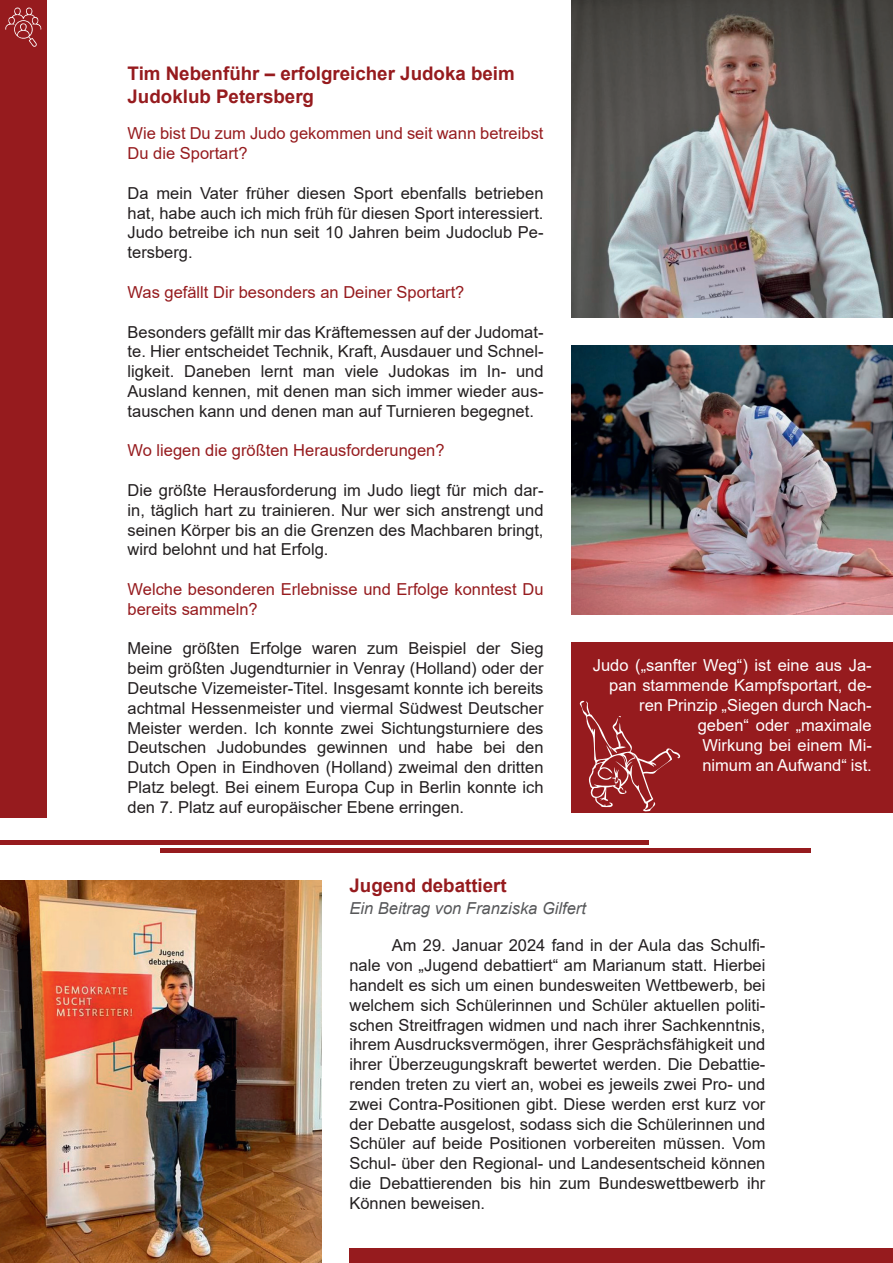
<style>
.page{position:relative;width:893px;height:1263px;background:#fff}
.page>*{position:absolute;margin:0;border:0;box-sizing:border-box;transform-origin:0 0}
.t1{font:700 18.75px/22.5px "Arial";color:#961b1e}
.t2{font:16.5px/19.8px "Arial";color:#231f20;text-align:justify}
.t3{font:16.5px/19.8px "Arial";color:#961b1e}
.t4{font:16.5px/20px "Arial";color:#fff;text-align:right}
.t5{font:italic 16.5px "Arial";color:#57585a}
</style>
<div class="page">
<img style="left:571px;top:345px;width:322px;height:270px">
<div style="left:0;top:0;width:47px;height:817px;background:#961b1e"></div>
<div style="left:349px;top:1248px;width:544px;height:15px;background:#961b1e"></div>
<svg style="left:5px;top:7px;width:37px;height:40px"></svg>
<img style="left:571px;top:0;width:322px;height:318px">
<div style="left:571px;top:642px;width:322px;height:171px;background:#961b1e"></div>
<svg style="left:580px;top:700px;width:101px;height:112px"></svg>
<div style="left:0;top:840px;width:648px;height:5px;background:#961b1e"></div>
<div style="left:160px;top:848px;width:651px;height:5px;background:#961b1e"></div>
<img style="left:0;top:880px;width:322px;height:383px">
<p class="t1" style="left:128px;top:63px;width:389px">Tim Nebenführ – erfolgreicher Judoka beim<br>Judoklub Petersberg</p>
<p class="t3" style="left:128px;top:124px;width:417px">Wie bist Du zum Judo gekommen und seit wann betreibst<br>Du die Sportart?</p>
<p class="t2" style="left:128px;top:183px;width:417px">Da mein Vater früher diesen Sport ebenfalls betrieben hat, habe auch ich mich früh für diesen Sport interessiert.<br>Judo betreibe ich nun seit 10 Jahren beim Judoclub Pe&shy;tersberg.</p>
<p class="t3" style="left:128px;top:282px;width:338px">Was gefällt Dir besonders an Deiner Sportart?</p>
<p class="t2" style="left:128px;top:322px;width:417px">Besonders gefällt mir das Kräftemessen auf der Judomat&shy;te. Hier entscheidet Technik, Kraft, Ausdauer und Schnel&shy;ligkeit. Daneben lernt man viele Judokas im In- und Ausland kennen, mit denen man sich immer wieder aus&shy;tauschen kann und denen man auf Turnieren begegnet.</p>
<p class="t3" style="left:128px;top:440px;width:319px">Wo liegen die größten Herausforderungen?</p>
<p class="t2" style="left:128px;top:480px;width:417px">Die größte Herausforderung im Judo liegt für mich dar&shy;in, täglich hart zu trainieren. Nur wer sich anstrengt und seinen Körper bis an die Grenzen des Machbaren bringt, wird belohnt und hat Erfolg.</p>
<p class="t3" style="left:128px;top:579px;width:417px">Welche besonderen Erlebnisse und Erfolge konntest Du bereits sammeln?</p>
<p class="t2" style="left:128px;top:638px;width:417px">Meine größten Erfolge waren zum Beispiel der Sieg beim größten Jugendturnier in Venray (Holland) oder der Deutsche Vizemeister-Titel. Insgesamt konnte ich bereits achtmal Hessenmeister und viermal Südwest Deutscher Meister werden. Ich konnte zwei Sichtungsturniere des Deutschen Judobundes gewinnen und habe bei den Dutch Open in Eindhoven (Holland) zweimal den dritten Platz belegt. Bei einem Europa Cup in Berlin konnte ich den 7. Platz auf europäischer Ebene erringen.</p>
<p class="t4" style="left:593px;top:655px;width:281px">Judo („sanfter Weg“) ist eine aus Ja&shy;pan stammende Kampfsportart, de&shy;ren Prinzip „Siegen durch Nach&shy;geben“ oder „maximale<br>Wirkung bei einem Mi-<br>nimum an Aufwand“ ist.</p>
<p class="t1" style="left:349px;top:874px;width:159px">Jugend debattiert</p>
<p class="t5" style="left:349px;top:898px;width:238px">Ein Beitrag von Franziska Gilfert</p>
<p class="t2" style="left:349px;top:935px;width:417px;text-indent:43px">Am 29. Januar 2024 fand in der Aula das Schulfi&shy;nale von „Jugend debattiert“ am Marianum statt. Hierbei handelt es sich um einen bundesweiten Wettbewerb, bei welchem sich Schülerinnen und Schüler aktuellen politi&shy;schen Streitfragen widmen und nach ihrer Sachkenntnis, ihrem Ausdrucksvermögen, ihrer Gesprächsfähigkeit und ihrer Überzeugungskraft bewertet werden. Die Debattie&shy;renden treten zu viert an, wobei es jeweils zwei Pro- und zwei Contra-Positionen gibt. Diese werden erst kurz vor der Debatte ausgelost, sodass sich die Schülerinnen und Schüler auf beide Positionen vorbereiten müssen. Vom Schul- über den Regional- und Landesentscheid können die Debattierenden bis hin zum Bundeswettbewerb ihr Können beweisen.</p>
</div>
